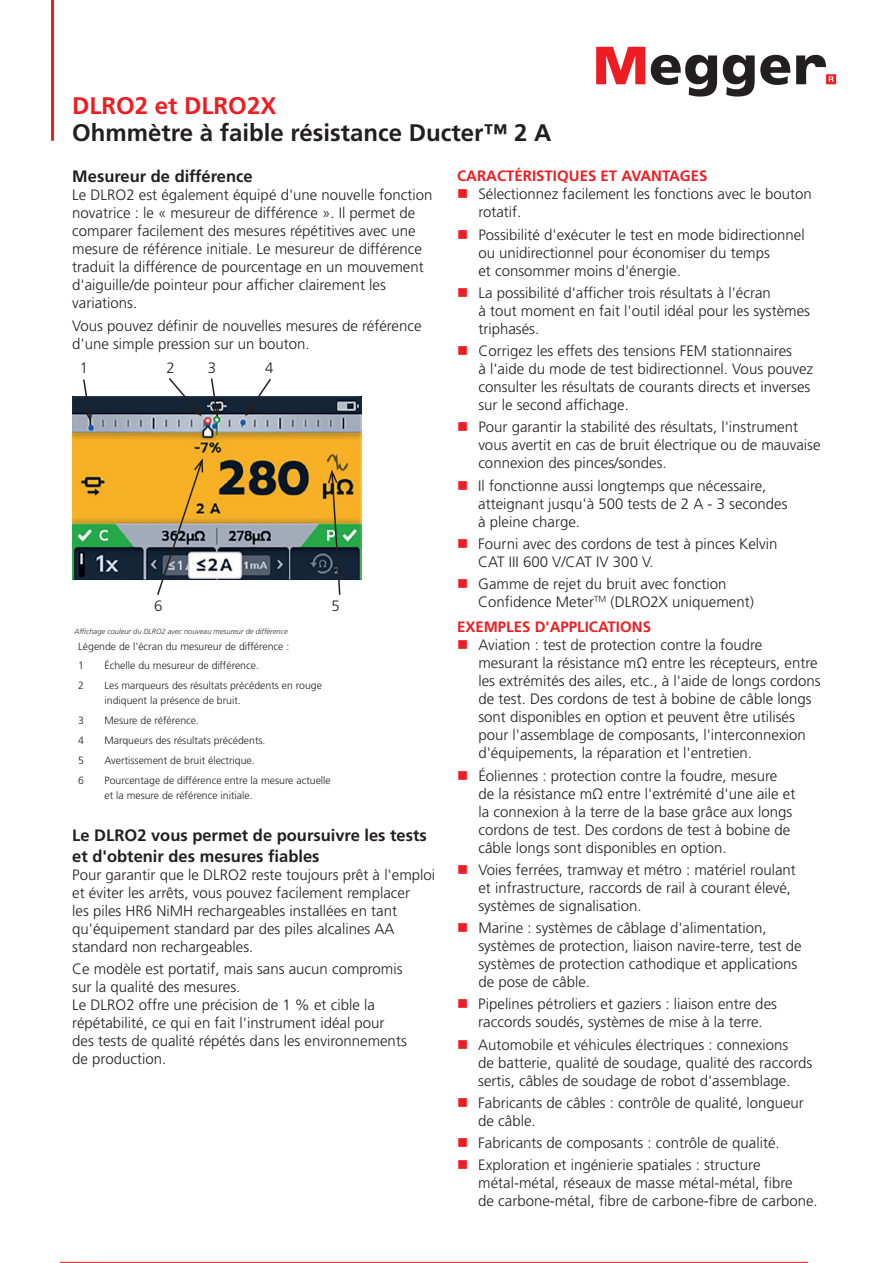
<style>
.page{position:relative;width:893px;height:1263px;background:#fff}
.page>*{position:absolute;margin:0;border:0;box-sizing:border-box;transform-origin:0 0}
.t1{font:700 24px "Frutiger LT Pro";color:#231f20}
.t2{font:700 24px "Frutiger LT Pro";color:#ee1d23}
.t3{font:700 16.5px/21px "Frutiger LT Pro";color:#231f20}
.t4{font:300 15px/18px "Frutiger LT Pro";color:#231f20}
.t5{font:700 15px "Frutiger LT Pro";color:#ee1d23}
.t6{font:300 10.5px/15px "Frutiger LT Pro";color:#231f20}
.t7{font:italic 300 7.5px "Frutiger LT Pro";color:#312f30}
.s1{color:#ee1d23}
</style>
<div class="page">
<img style="left:72px;top:397px;width:290px;height:183px">
<svg style="left:82px;top:379px;width:12px;height:45px"></svg>
<svg style="left:167px;top:378px;width:36px;height:40px"></svg>
<svg style="left:209px;top:378px;width:12px;height:42px"></svg>
<svg style="left:244px;top:378px;width:29px;height:40px"></svg>
<svg style="left:156px;top:456px;width:48px;height:139px;background:#b89c61"></svg>
<svg style="left:327px;top:467px;width:14px;height:128px;background:#82814b"></svg>
<hr style="left:60px;top:1262px;width:748px;height:1px;background:#ee1d23">
<hr style="left:51px;top:0;width:3px;height:141px;background:#ee1d23">
<svg style="left:596px;top:47px;width:49px;height:37px"></svg>
<svg style="left:651px;top:55px;width:66px;height:42px"></svg>
<svg style="left:723px;top:55px;width:67px;height:42px"></svg>
<svg style="left:796px;top:55px;width:40px;height:29px"></svg>
<h1 class="t2" style="left:72px;top:91px;width:206px">DLRO2 et DLRO2X</h1>
<h1 class="t1" style="left:72px;top:118px;width:481px">Ohmmètre à faible résistance Ducter™ 2 A</h1>
<p class="t3" style="left:72px;top:166px;width:182px">Mesureur de différence</p>
<p class="t4" style="left:72px;top:186px;width:362px">Le DLRO2 est également équipé d'une nouvelle fonction novatrice : le « mesureur de différence ». Il permet de comparer facilement des mesures répétitives avec une mesure de référence initiale. Le mesureur de différence traduit la différence de pourcentage en un mouvement d'aiguille/de pointeur pour afficher clairement les variations.</p>
<p class="t4" style="left:72px;top:317px;width:351px">Vous pouvez définir de nouvelles mesures de référence d'une simple pression sur un bouton.</p>
<p class="t4" style="left:166px;top:359px;width:10px">2</p>
<p class="t4" style="left:208px;top:359px;width:10px">3</p>
<p class="t4" style="left:265px;top:359px;width:10px">4</p>
<p class="t4" style="left:80px;top:359px;width:10px">1</p>
<p class="t4" style="left:154px;top:597px;width:10px">6</p>
<p class="t4" style="left:332px;top:597px;width:10px">5</p>
<p class="t7" style="left:74px;top:626px;width:215px">Affichage couleur du DLRO2 avec nouveau mesureur de différence</p>
<p class="t6" style="left:78px;top:636px;width:213px;line-height:20px">Légende de l'écran du mesureur de différence :<br>1</p>
<p class="t6" style="left:105px;top:658px;width:156px">Échelle du mesureur de différence.</p>
<p class="t6" style="left:78px;top:678px;width:7px">2</p>
<p class="t6" style="left:105px;top:678px;width:219px">Les marqueurs des résultats précédents en rouge indiquent la présence de bruit.</p>
<p class="t6" style="left:78px;top:713px;width:7px">3</p>
<p class="t6" style="left:105px;top:713px;width:96px">Mesure de référence.</p>
<p class="t6" style="left:78px;top:733px;width:7px">4</p>
<p class="t6" style="left:105px;top:733px;width:163px">Marqueurs des résultats précédents.</p>
<p class="t6" style="left:78px;top:753px;width:7px">5</p>
<p class="t6" style="left:105px;top:753px;width:152px">Avertissement de bruit électrique.</p>
<p class="t6" style="left:78px;top:773px;width:7px">6</p>
<p class="t6" style="left:105px;top:773px;width:228px">Pourcentage de différence entre la mesure actuelle et la mesure de référence initiale.</p>
<p class="t3" style="left:72px;top:824px;width:356px">Le DLRO2 vous permet de poursuivre les tests et d'obtenir des mesures fiables</p>
<p class="t4" style="left:72px;top:866px;width:364px">Pour garantir que le DLRO2 reste toujours prêt à l'emploi et éviter les arrêts, vous pouvez facilement remplacer<br>les piles HR6 NiMH rechargeables installées en tant qu'équipement standard par des piles alcalines AA standard non rechargeables.</p>
<p class="t4" style="left:72px;top:960px;width:336px">Ce modèle est portatif, mais sans aucun compromis sur la qualité des mesures.<br>Le DLRO2 offre une précision de 1 % et cible la répétabilité, ce qui en fait l'instrument idéal pour des tests de qualité répétés dans les environnements de production.</p>
<p class="t5" style="left:457px;top:167px;width:252px">CARACTÉRISTIQUES ET AVANTAGES</p>
<p class="t4" style="left:478px;top:185px;width:335px;text-indent:-21px"><span class="s1">■</span> Sélectionnez facilement les fonctions avec le bouton rotatif.</p>
<p class="t4" style="left:478px;top:225px;width:328px;text-indent:-21px"><span class="s1">■</span> Possibilité d'exécuter le test en mode bidirectionnel ou unidirectionnel pour économiser du temps<br>et consommer moins d'énergie.</p>
<p class="t4" style="left:478px;top:284px;width:333px;text-indent:-21px"><span class="s1">■</span> La possibilité d'afficher trois résultats à l'écran<br>à tout moment en fait l'outil idéal pour les systèmes triphasés.</p>
<p class="t4" style="left:478px;top:342px;width:336px;text-indent:-21px"><span class="s1">■</span> Corrigez les effets des tensions FEM stationnaires<br>à l'aide du mode de test bidirectionnel. Vous pouvez consulter les résultats de courants directs et inverses sur le second affichage.</p>
<p class="t4" style="left:478px;top:418px;width:344px;text-indent:-21px"><span class="s1">■</span> Pour garantir la stabilité des résultats, l'instrument vous avertit en cas de bruit électrique ou de mauvaise connexion des pinces/sondes.</p>
<p class="t4" style="left:478px;top:476px;width:311px;text-indent:-21px"><span class="s1">■</span> Il fonctionne aussi longtemps que nécessaire, atteignant jusqu'à 500 tests de 2 A - 3 secondes à pleine charge.</p>
<p class="t4" style="left:478px;top:535px;width:301px;text-indent:-21px"><span class="s1">■</span> Fourni avec des cordons de test à pinces Kelvin<br>CAT III 600 V/CAT IV 300 V.</p>
<p class="t4" style="left:478px;top:575px;width:277px;text-indent:-21px"><span class="s1">■</span> Gamme de rejet du bruit avec fonction<br>Confidence Meter<sup>TM</sup> (DLRO2X uniquement)</p>
<p class="t5" style="left:457px;top:618px;width:195px">EXEMPLES D'APPLICATIONS</p>
<p class="t4" style="left:478px;top:636px;width:344px;text-indent:-21px"><span class="s1">■</span> Aviation : test de protection contre la foudre mesurant la résistance mΩ entre les récepteurs, entre les extrémités des ailes, etc., à l'aide de longs cordons de test. Des cordons de test à bobine de câble longs sont disponibles en option et peuvent être utilisés pour l'assemblage de composants, l'interconnexion d'équipements, la réparation et l'entretien.</p>
<p class="t4" style="left:478px;top:766px;width:319px;text-indent:-21px"><span class="s1">■</span> Éoliennes : protection contre la foudre, mesure de la résistance mΩ entre l'extrémité d'une aile et la connexion à la terre de la base grâce aux longs cordons de test. Des cordons de test à bobine de câble longs sont disponibles en option.</p>
<p class="t4" style="left:478px;top:861px;width:319px;text-indent:-21px"><span class="s1">■</span> Voies ferrées, tramway et métro : matériel roulant et infrastructure, raccords de rail à courant élevé, systèmes de signalisation.</p>
<p class="t4" style="left:478px;top:919px;width:325px;text-indent:-21px"><span class="s1">■</span> Marine : systèmes de câblage d'alimentation, systèmes de protection, liaison navire-terre, test de systèmes de protection cathodique et applications de pose de câble.</p>
<p class="t4" style="left:457px;top:995px;width:321px;text-align:center"><span class="s1">■</span> Pipelines pétroliers et gaziers : liaison entre des raccords soudés, systèmes de mise à la terre.</p>
<p class="t4" style="left:478px;top:1035px;width:335px;text-indent:-21px"><span class="s1">■</span> Automobile et véhicules électriques : connexions<br>de batterie, qualité de soudage, qualité des raccords sertis, câbles de soudage de robot d'assemblage.</p>
<p class="t4" style="left:478px;top:1094px;width:327px;text-indent:-21px"><span class="s1">■</span> Fabricants de câbles : contrôle de qualité, longueur de câble.</p>
<p class="t4" style="left:457px;top:1134px;width:324px"><span class="s1">■</span> Fabricants de composants : contrôle de qualité.</p>
<p class="t4" style="left:478px;top:1156px;width:341px;text-indent:-21px"><span class="s1">■</span> Exploration et ingénierie spatiales : structure métal-métal, réseaux de masse métal-métal, fibre<br>de carbone-métal, fibre de carbone-fibre de carbone.</p>
</div>
